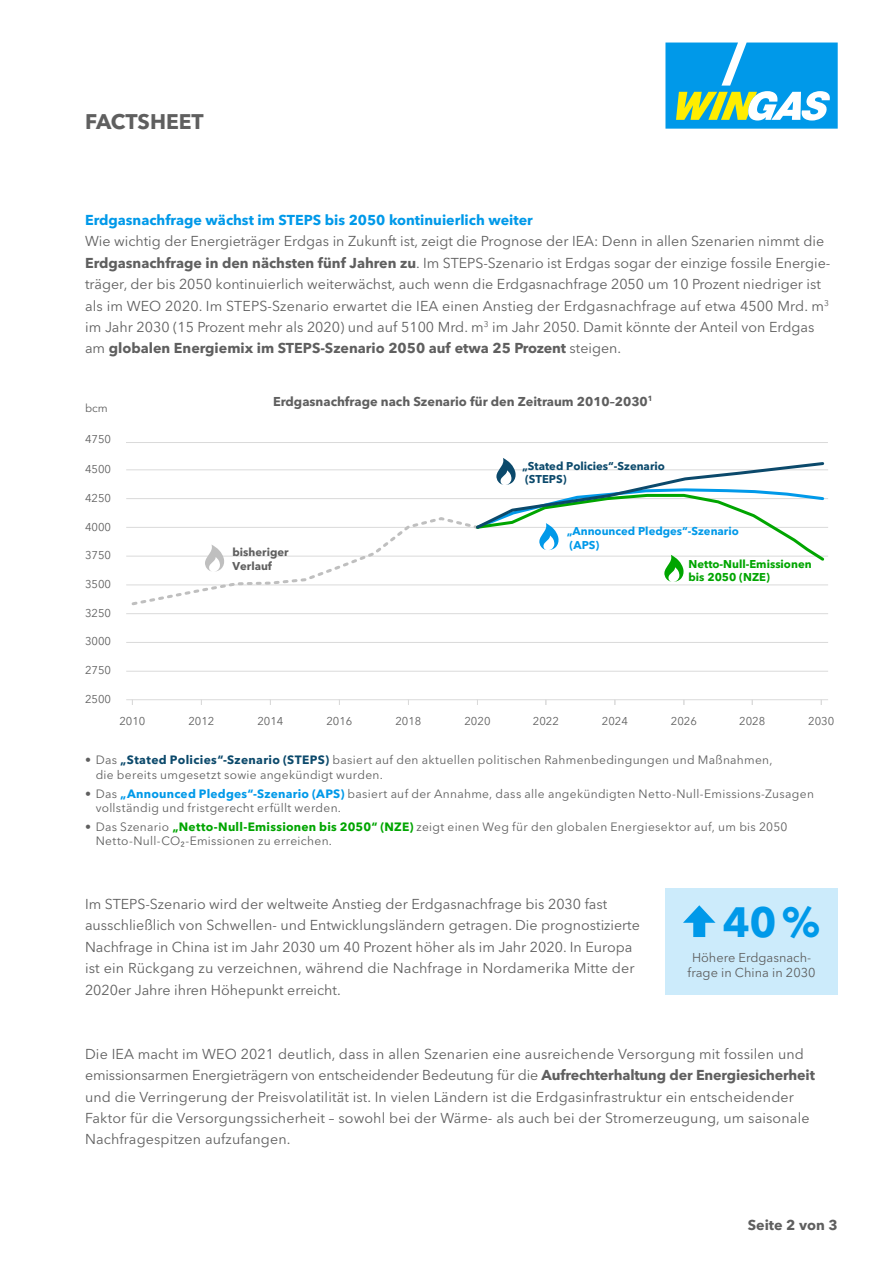
<style>
.page{position:relative;width:893px;height:1263px;background:#fff}
.page>*{position:absolute;margin:0;border:0;box-sizing:border-box;transform-origin:0 0}
.Zitat_grafisch{font:700 42px "Avenir Next W1 G";color:#0099e9}
.t1{font:700 21px "Avenir Next W1 G";color:#5f5f5f}
.Body_Text_9_5_Grau{font:14.25px/21.3px "Avenir Next W1 G";color:#5f5f5f}
.Überschrift_blau_bol{font:700 14.25px "Avenir Next W1 G";color:#0099e9}
.Body_Text_9_5_Grau-2{font:700 14.25px "Avenir Next W1 G";color:#5f5f5f}
.Grafiktext_bold{font:700 12.75px "Avenir Next W1 G";color:#5f5f5f}
.Grafiktext_regular{font:12.75px/15.3px "Avenir Next W1 G";color:#5f5f5f;text-align:center}
.Grafiklegende{font:12px/14.4px "Avenir Next W1 G";letter-spacing:.025em;color:#5f5f5f}
.t2{font:11.25px "Avenir Next W1 G";color:#5f5f5f}
.t3{font:700 11.25px/13.5px "Avenir Next W1 G";color:#00a500}
.t4{font:700 11.25px/13.5px "Avenir Next W1 G";color:#0b496b}
.t5{font:700 11.25px/13.5px "Avenir Next W1 G";color:#0099e9}
.t6{font:700 11.25px/13.5px "Avenir Next W1 G";color:#5f5f5f}
.s1{font-weight:700}
.s2{font-weight:700;color:#0b496b}
.s3{font-weight:700;color:#0099e9}
.s4{font-weight:700;color:#00a500}
</style>
<div class="page">
<svg style="left:665px;top:43px;width:173px;height:86px"></svg>
<hr style="left:126px;top:699px;width:702px;height:1px;background:#dadada">
<hr style="left:126px;top:671px;width:702px;height:1px;background:#dadada">
<hr style="left:126px;top:642px;width:702px;height:1px;background:#dadada">
<hr style="left:126px;top:613px;width:702px;height:1px;background:#dadada">
<hr style="left:126px;top:584px;width:702px;height:1px;background:#dadada">
<hr style="left:126px;top:556px;width:702px;height:1px;background:#dadada">
<hr style="left:126px;top:527px;width:702px;height:1px;background:#dadada">
<hr style="left:126px;top:498px;width:702px;height:1px;background:#dadada">
<hr style="left:126px;top:469px;width:702px;height:1px;background:#dadada">
<hr style="left:126px;top:442px;width:702px;height:1px;background:#dadada">
<svg style="left:130px;top:458px;width:697px;height:148px"></svg>
<div style="left:665px;top:888px;width:173px;height:107px;background:#ccebfb"></div>
<div style="left:693px;top:916px;width:12px;height:21px;background:#0099e9"></div>
<svg style="left:683px;top:905px;width:32px;height:18px"></svg>
<h2 class="t1" style="left:85px;top:108px;width:120px">FACTSHEET</h2>
<p class="Überschrift_blau_bol" style="left:85px;top:211px;width:449px">Erdgasnachfrage wächst im STEPS bis 2050 kontinuierlich weiter</p>
<p class="Body_Text_9_5_Grau" style="left:85px;top:231px;width:747px">Wie wichtig der Energieträger Erdgas in Zukunft ist, zeigt die Prognose der IEA: Denn in allen Szenarien nimmt die <span class="s1">Erdgasnachfrage in den nächsten fünf Jahren zu</span>. Im STEPS-Szenario ist Erdgas sogar der einzige fossile Energie&shy;träger, der bis 2050 kontinuierlich weiterwächst, auch wenn die Erdgasnachfrage 2050 um 10 Prozent niedriger ist als im WEO 2020. Im STEPS-Szenario erwartet die IEA einen Anstieg der Erdgasnachfrage auf etwa 4500 Mrd. m<sup>3 </sup>im Jahr 2030 (15 Prozent mehr als 2020) und auf 5100 Mrd. m<sup>3</sup> im Jahr 2050. Damit könnte der Anteil von Erdgas am <span class="s1">globalen Energiemix im STEPS-Szenario 2050 auf etwa 25 Prozent</span> steigen.</p>
<p class="t2" style="left:85px;top:401px;width:24px">bcm</p>
<p class="t2" style="left:85px;top:432px;width:28px">4750</p>
<p class="t2" style="left:85px;top:462px;width:28px">4500</p>
<p class="t2" style="left:85px;top:491px;width:28px">4250</p>
<p class="t2" style="left:85px;top:520px;width:28px">4000</p>
<p class="t2" style="left:85px;top:549px;width:28px">3750</p>
<p class="t2" style="left:85px;top:577px;width:28px">3500</p>
<p class="t2" style="left:85px;top:606px;width:28px">3250</p>
<p class="t2" style="left:85px;top:635px;width:28px">3000</p>
<p class="t2" style="left:85px;top:663px;width:28px">2750</p>
<p class="t2" style="left:85px;top:692px;width:28px">2500</p>
<p class="Grafiktext_bold" style="left:273px;top:393px;width:381px">Erdgasnachfrage nach Szenario für den Zeitraum 2010–2030<sup>1</sup></p>
<p class="t6" style="left:233px;top:545px;width:58px">bisheriger<br>Verlauf</p>
<p class="t4" style="left:522px;top:459px;width:144px">„Stated Policies“-Szenario (STEPS)</p>
<p class="t5" style="left:567px;top:525px;width:174px">„Announced Pledges“-Szenario (APS)</p>
<p class="t3" style="left:689px;top:557px;width:125px">Netto-Null-Emissionen bis 2050 (NZE)</p>
<p class="t2" style="left:119px;top:715px;width:28px">2010</p>
<p class="t2" style="left:257px;top:715px;width:28px">2014</p>
<p class="t2" style="left:326px;top:715px;width:28px">2016</p>
<p class="t2" style="left:188px;top:715px;width:28px">2012</p>
<p class="t2" style="left:395px;top:715px;width:28px">2018</p>
<p class="t2" style="left:464px;top:715px;width:28px">2020</p>
<p class="t2" style="left:533px;top:715px;width:28px">2022</p>
<p class="t2" style="left:602px;top:715px;width:28px">2024</p>
<p class="t2" style="left:671px;top:715px;width:28px">2026</p>
<p class="t2" style="left:739px;top:715px;width:28px">2028</p>
<p class="t2" style="left:808px;top:715px;width:28px">2030</p>
<p class="Grafiklegende" style="left:96px;top:753px;width:678px;text-indent:-11px">• Das <span class="s2">„Stated Policies“-Szenario (STEPS)</span> basiert auf den aktuellen politischen Rahmenbedingungen und Maßnahmen, die bereits umgesetzt sowie angekündigt wurden.</p>
<p class="Grafiklegende" style="left:96px;top:786px;width:720px;text-indent:-11px">• Das <span class="s3">„Announced Pledges“-Szenario (APS)</span> basiert auf der Annahme, dass alle angekündigten Netto-Null-Emissions-Zusagen vollständig und fristgerecht erfüllt werden.</p>
<p class="Grafiklegende" style="left:96px;top:819px;width:693px;text-indent:-11px">• Das Szenario <span class="s4">„Netto-Null-Emissionen bis 2050“ (NZE)</span> zeigt einen Weg für den globalen Energiesektor auf, um bis 2050<br>Netto-Null-CO2-Emissionen zu erreichen.</p>
<p class="Body_Text_9_5_Grau" style="left:85px;top:893px;width:556px">Im STEPS-Szenario wird der weltweite Anstieg der Erdgasnachfrage bis 2030 fast ausschließlich von Schwellen- und Entwicklungsländern getragen. Die prognostizierte Nachfrage in China ist im Jahr 2030 um 40 Prozent höher als im Jahr 2020. In Europa ist ein Rückgang zu verzeichnen, während die Nachfrage in Nordamerika Mitte der 2020er Jahre ihren Höhepunkt erreicht.</p>
<p class="Zitat_grafisch" style="left:723px;top:896px;width:99px">40%</p>
<p class="Grafiktext_regular" style="left:688px;top:950px;width:129px">Höhere Erdgasnach&shy;frage in China in 2030</p>
<p class="Body_Text_9_5_Grau" style="left:85px;top:1043px;width:731px">Die IEA macht im WEO 2021 deutlich, dass in allen Szenarien eine ausreichende Versorgung mit fossilen und emissionsarmen Energieträgern von entscheidender Bedeutung für die <span class="s1">Aufrechterhaltung der Energiesicherheit </span>und die Verringerung der Preisvolatilität ist. In vielen Ländern ist die Erdgasinfrastruktur ein entscheidender Faktor für die Versorgungssicherheit – sowohl bei der Wärme- als auch bei der Stromerzeugung, um saisonale Nachfragespitzen aufzufangen.</p>
<p class="Body_Text_9_5_Grau-2" style="left:748px;top:1216px;width:91px">Seite 2 von 3</p>
</div>
